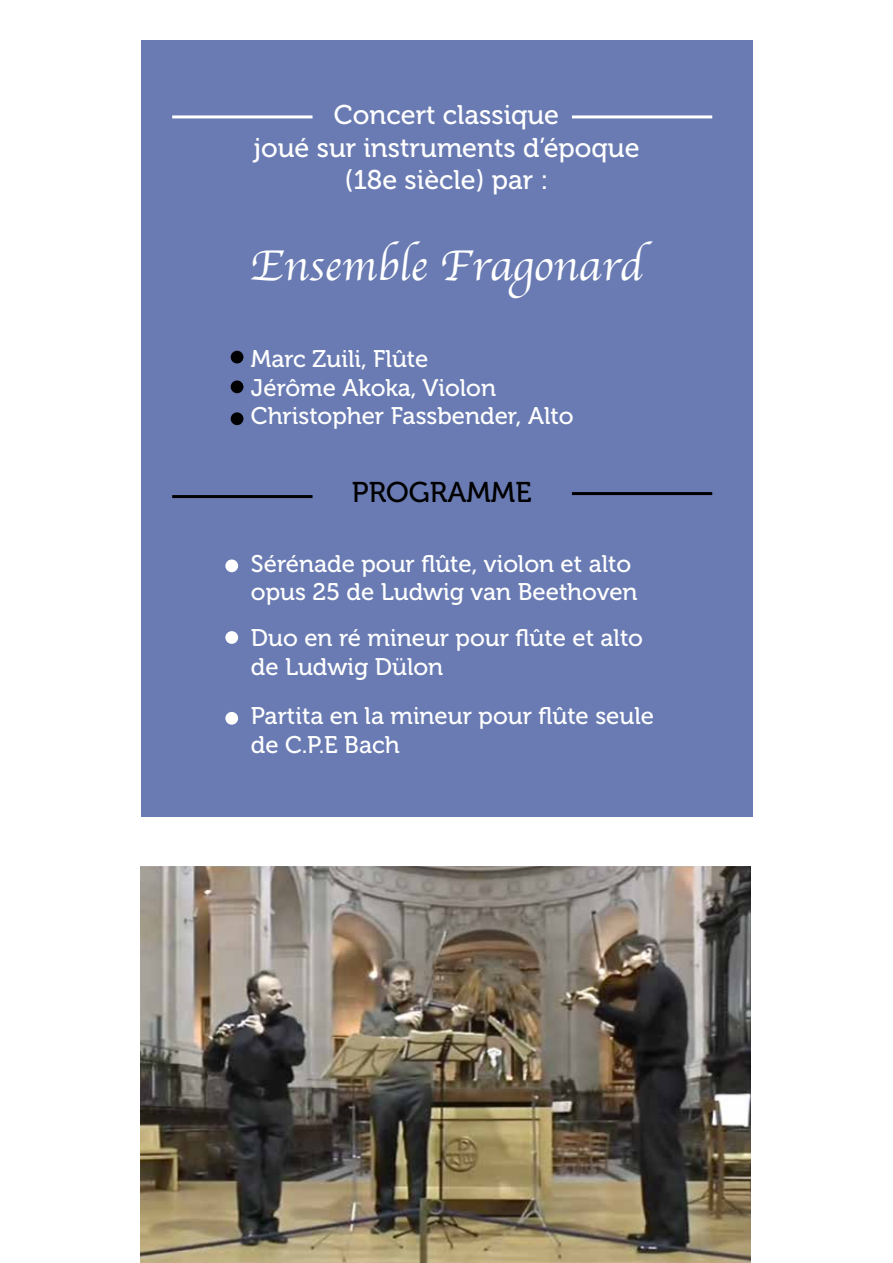
<style>
.page{position:relative;width:893px;height:1263px;background:#fff}
.page>*{position:absolute;margin:0;border:0;box-sizing:border-box;transform-origin:0 0}
.t1{font:45px "Apple Chancery";color:#fff}
.t2{font:28.5px "Museo 500";color:#000}
.t3{font:27px/32.4px "Museo 500";color:#fff;text-align:center}
.t4{font:24px/28.8px "Museo 500";color:#fff}
</style>
<div class="page">
<div style="left:141px;top:40px;width:611px;height:776px;background:#697bb2"></div>
<div style="left:225px;top:559px;width:13px;height:13px;background:#fff;border-radius:50%"></div>
<div style="left:225px;top:631px;width:13px;height:13px;background:#fff;border-radius:50%"></div>
<div style="left:225px;top:712px;width:13px;height:13px;background:#fff;border-radius:50%"></div>
<div style="left:231px;top:351px;width:12px;height:12px;background:#000;border-radius:50%"></div>
<div style="left:231px;top:380px;width:12px;height:13px;background:#000;border-radius:50%"></div>
<div style="left:231px;top:412px;width:12px;height:13px;background:#000;border-radius:50%"></div>
<img style="left:141px;top:866px;width:609px;height:397px">
<hr style="left:172px;top:115px;width:141px;height:3px;background:#fff">
<hr style="left:572px;top:115px;width:140px;height:3px;background:#fff">
<hr style="left:172px;top:495px;width:141px;height:3px;background:#000">
<hr style="left:572px;top:492px;width:140px;height:3px;background:#000">
<p class="t3" style="left:253px;top:99px;width:388px">Concert classique<br>joué sur instruments d’époque (18e siècle) par :</p>
<h1 class="t1" style="left:250px;top:229px;width:394px">Ensemble Fragonard</h1>
<p class="t4" style="left:251px;top:344px;width:324px">Marc Zuili, Flûte<br>Jérôme Akoka, Violon<br>Christopher Fassbender, Alto</p>
<p class="t2" style="left:352px;top:476px;width:181px">PROGRAMME</p>
<p class="t4" style="left:251px;top:549px;width:388px">Sérénade pour flûte, violon et alto opus 25 de Ludwig van Beethoven</p>
<p class="t4" style="left:251px;top:623px;width:394px">Duo en ré mineur pour flûte et alto de Ludwig Dülon</p>
<p class="t4" style="left:251px;top:702px;width:405px">Partita en la mineur pour flûte seule de C.P.E Bach</p>
</div>
